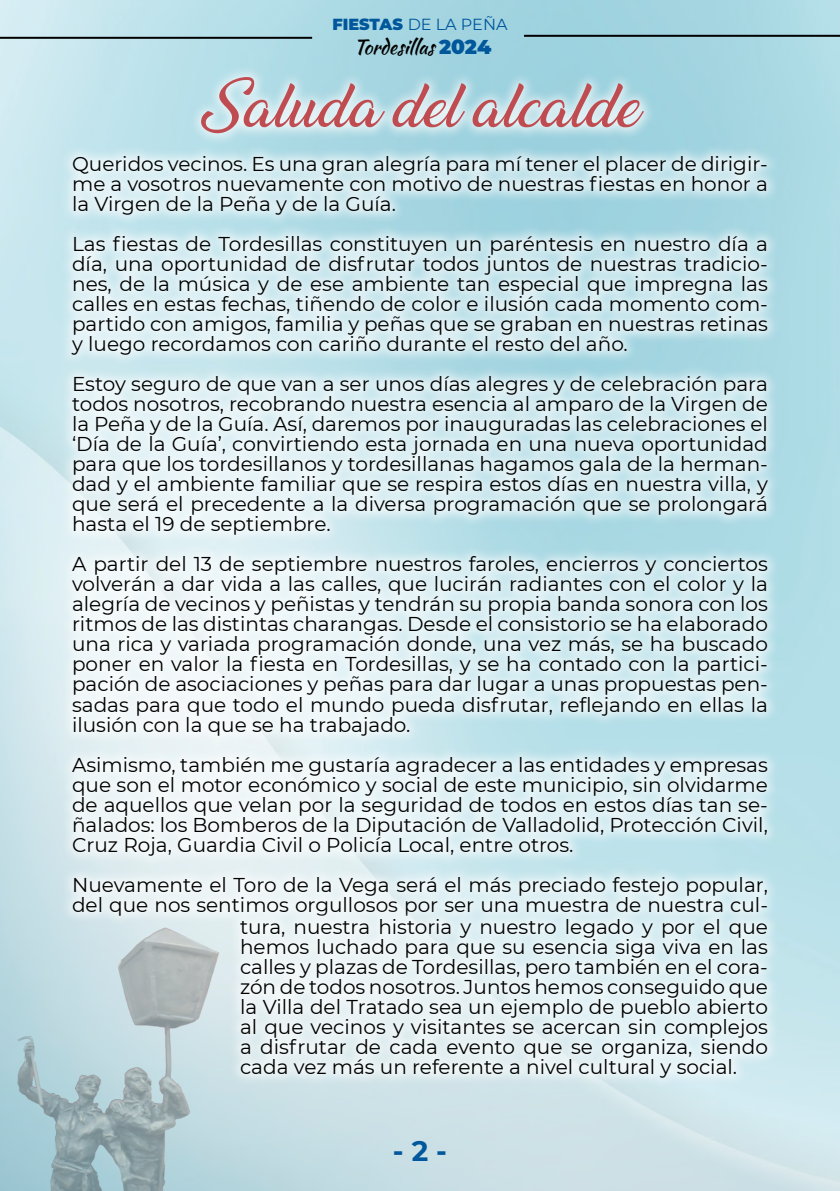
<style>
.page{position:relative;width:840px;height:1191px;background:#fff}
.page>*{position:absolute;margin:0;border:0;box-sizing:border-box;transform-origin:0 0}
.t1{font:54px "Ananda";color:#bf4c51}
.t2{font:700 28px "Montserrat";color:#00579b}
.t3{font:20px/20px "Montserrat";color:#000;text-align:justify}
.t4{font:20px "Kaushan Script";color:#000}
.t5{font:16px "Montserrat";color:#00579b}
.s1{font-weight:900}
.s2{font-family:"Montserrat";font-weight:900;color:#00579b}
</style>
<div class="page">
<img style="left:0;top:0;width:840px;height:1191px">
<img style="left:0;top:914px;width:240px;height:277px">
<div style="left:188px;top:64px;width:468px;height:82px;background:#fff;opacity:.75"></div>
<div style="left:59px;top:144px;width:721px;height:784px;background:#fff;opacity:.75"></div>
<div style="left:227px;top:906px;width:552px;height:184px;background:#fff;opacity:.75"></div>
<hr style="left:0;top:37px;width:312px;height:2px;background:#000">
<hr style="left:523px;top:35px;width:316px;height:2px;background:#000">
<p class="t5" style="left:332px;top:13px;width:176px"><span class="s1">FIESTAS</span> DE LA PEÑA</p>
<p class="t4" style="left:353px;top:32px;width:139px">Tordesillas <span class="s2">2024</span></p>
<h1 class="t1" style="left:200px;top:77px;width:440px">Saluda del alcalde</h1>
<p class="t3" style="left:72px;top:153px;width:697px">Queridos vecinos. Es una gran alegría para mí tener el placer de dirigir&shy;me a vosotros nuevamente con motivo de nuestras fiestas en honor a la Virgen de la Peña y de la Guía.</p>
<p class="t3" style="left:72px;top:233px;width:697px">Las fiestas de Tordesillas constituyen un paréntesis en nuestro día a día, una oportunidad de disfrutar todos juntos de nuestras tradicio&shy;nes, de la música y de ese ambiente tan especial que impregna las calles en estas fechas, tiñendo de color e ilusión cada momento com&shy;partido con amigos, familia y peñas que se graban en nuestras retinas y luego recordamos con cariño durante el resto del año.</p>
<p class="t3" style="left:72px;top:373px;width:697px">Estoy seguro de que van a ser unos días alegres y de celebración para todos nosotros, recobrando nuestra esencia al amparo de la Virgen de la Peña y de la Guía. Así, daremos por inauguradas las celebraciones el ‘Día de la Guía’, convirtiendo esta jornada en una nueva oportunidad para que los tordesillanos y tordesillanas hagamos gala de la herman&shy;dad y el ambiente familiar que se respira estos días en nuestra villa, y que será el precedente a la diversa programación que se prolongará hasta el 19 de septiembre.</p>
<p class="t3" style="left:72px;top:553px;width:697px">A partir del 13 de septiembre nuestros faroles, encierros y conciertos volverán a dar vida a las calles, que lucirán radiantes con el color y la alegría de vecinos y peñistas y tendrán su propia banda sonora con los ritmos de las distintas charangas. Desde el consistorio se ha elaborado una rica y variada programación donde, una vez más, se ha buscado poner en valor la fiesta en Tordesillas, y se ha contado con la partici&shy;pación de asociaciones y peñas para dar lugar a unas propuestas pen&shy;sadas para que todo el mundo pueda disfrutar, reflejando en ellas la ilusión con la que se ha trabajado.</p>
<p class="t3" style="left:72px;top:753px;width:697px">Asimismo, también me gustaría agradecer a las entidades y empresas que son el motor económico y social de este municipio, sin olvidarme de aquellos que velan por la seguridad de todos en estos días tan se&shy;ñalados: los Bomberos de la Diputación de Valladolid, Protección Civil, Cruz Roja, Guardia Civil o Policía Local, entre otros.</p>
<p class="t3" style="left:72px;top:873px;width:697px">Nuevamente el Toro de la Vega será el más preciado festejo popular, del que nos sentimos orgullosos por ser una muestra de nuestra cul-</p>
<p class="t3" style="left:240px;top:916px;width:529px">tura, nuestra historia y nuestro legado y por el que hemos luchado para que su esencia siga viva en las calles y plazas de Tordesillas, pero también en el cora&shy;zón de todos nosotros. Juntos hemos conseguido que la Villa del Tratado sea un ejemplo de pueblo abierto al que vecinos y visitantes se acercan sin complejos a disfrutar de cada evento que se organiza, siendo cada vez más un referente a nivel cultural y social.</p>
<h2 class="t2" style="left:393px;top:1131px;width:55px">- 2 -</h2>
</div>
